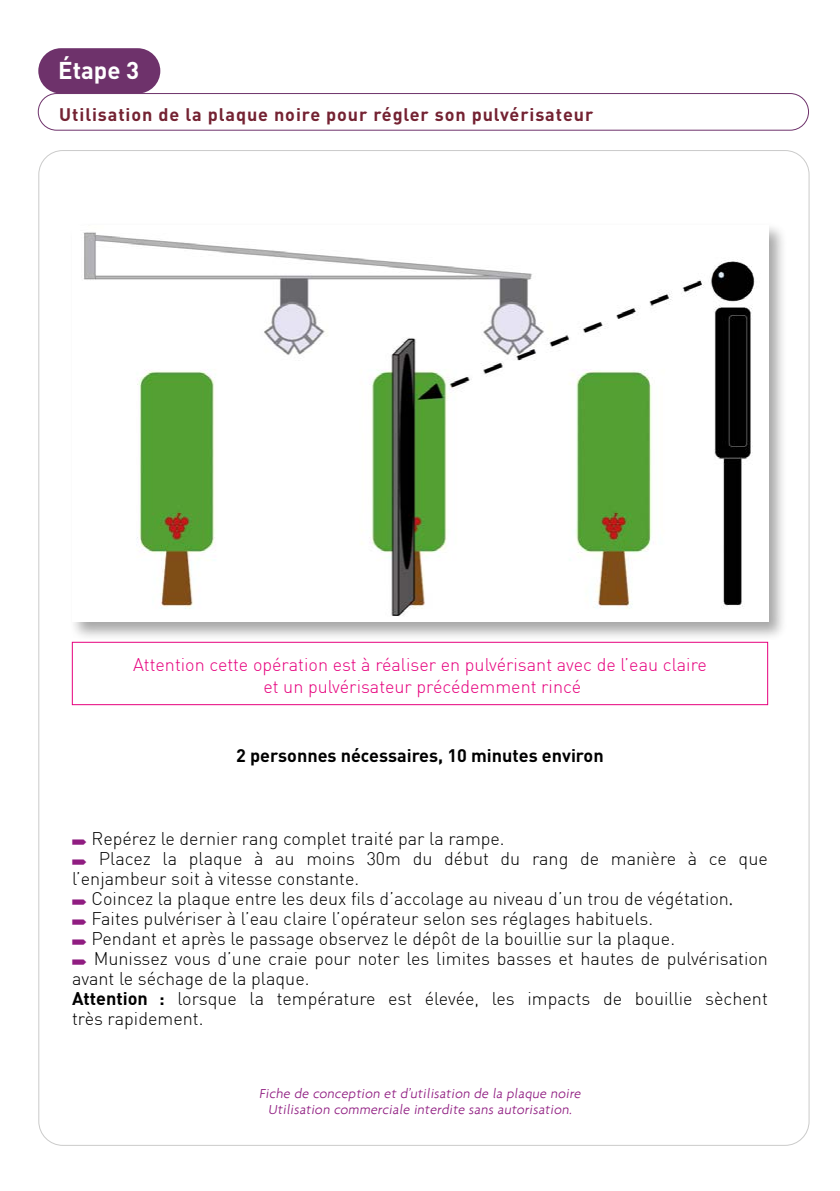
<style>
.page{position:relative;width:840px;height:1191px;background:#fff}
.page>*{position:absolute;margin:0;border:0;box-sizing:border-box;transform-origin:0 0}
.t1{font:700 24px "DIN Pro";color:#fff}
.t2{font:300 18px "DIN";color:#000}
.t3{font:300 18px/21.6px "DIN";color:#e6007d;text-align:center}
.t4{font:700 18px "DIN Pro";letter-spacing:.05em;color:#742232}
.t5{font:700 18px "DIN Pro";color:#000}
.t6{font:300 14px/16px "Agenda";color:#901d81;text-align:center}
.s1{font-family:"Agenda";font-size:20px}
.s2{font-family:"DIN Bold";font-weight:400}
</style>
<div class="page">
<div style="left:38px;top:93px;width:770px;height:37px;border:1px solid #6e326b;border-radius:18px"></div>
<div style="left:38px;top:48px;width:122px;height:46px;background:#6e326b;border-radius:23px"></div>
<div style="left:68px;top:222px;width:718px;height:419px;background:#000;opacity:.35"></div>
<img style="left:72px;top:225px;width:695px;height:397px">
<div style="left:72px;top:642px;width:695px;height:63px;border:1px solid #e6007d"></div>
<h1 class="t1" style="left:58px;top:54px;width:82px">Étape 3</h1>
<p class="t4" style="left:59px;top:102px;width:535px">Utilisation de la plaque noire pour régler son pulvérisateur</p>
<p class="t3" style="left:133px;top:654px;width:575px">Attention cette opération est à réaliser en pulvérisant avec de l’eau claire et un pulvérisateur précédemment rincé</p>
<p class="t5" style="left:236px;top:743px;width:369px">2 personnes nécessaires, 10 minutes environ</p>
<p class="t2" style="left:91px;top:827px;width:414px">Repérez le dernier rang complet traité par la rampe.</p>
<p class="t2" style="left:99px;top:847px;width:670px">Placez la plaque à au moins 30m du début du rang de manière à ce que</p>
<p class="t2" style="left:72px;top:867px;width:288px">l’enjambeur soit à vitesse constante.</p>
<p class="t2" style="left:91px;top:887px;width:642px">Coincez la plaque entre les deux fils d’accolage au niveau d’un trou de végétation<span class="s1">.</span></p>
<p class="t2" style="left:91px;top:907px;width:563px">Faites pulvériser à l’eau claire l’opérateur selon ses réglages habituels.</p>
<p class="t2" style="left:91px;top:927px;width:585px">Pendant et après le passage observez le dépôt de la bouillie sur la plaque.</p>
<p class="t2" style="left:94px;top:947px;width:675px">Munissez vous d’une craie pour noter les limites basses et hautes de pulvérisation</p>
<p class="t2" style="left:72px;top:967px;width:239px">avant le séchage de la plaque.</p>
<p class="t2" style="left:72px;top:987px;width:697px"><span class="s2">Attention :</span> lorsque la température est élevée, les impacts de bouillie sèchent</p>
<p class="t2" style="left:72px;top:1007px;width:133px">très rapidement.</p>
<p class="t6" style="left:259px;top:1084px;width:325px">Fiche de conception et d’utilisation de la plaque noire<br>Utilisation commerciale interdite sans autorisation.</p>
</div>
